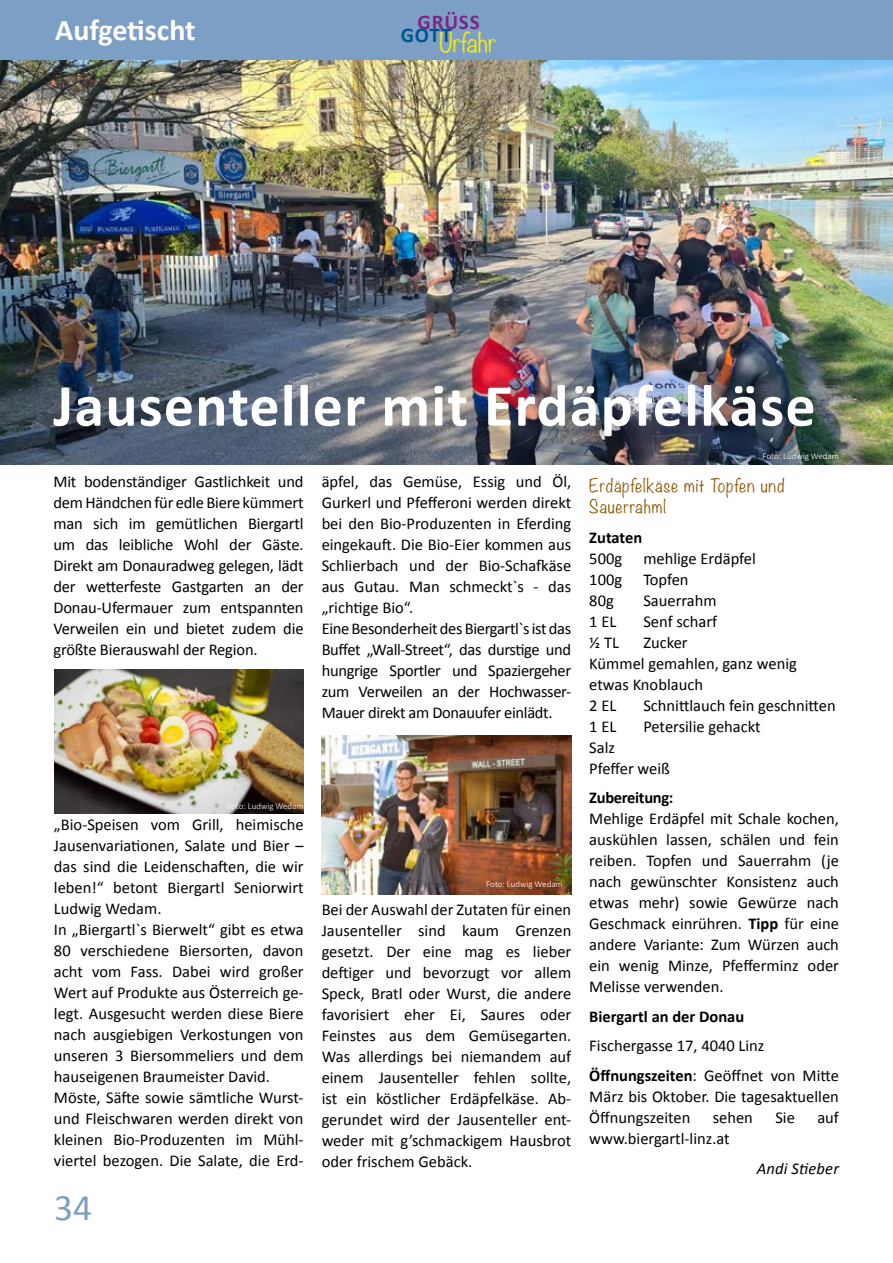
<style>
.page{position:relative;width:893px;height:1263px;background:#fff}
.page>*{position:absolute;margin:0;border:0;box-sizing:border-box;transform-origin:0 0}
.t1{font:700 60px "Calibri";letter-spacing:.02em;color:#fff}
.t2{font:37.5px "Calibri";color:#7c9fc6}
.t3{font:700 30px "Calibri";letter-spacing:-.005em;color:#fff}
.t4{font:300 24px "Noteworthy";color:#ffed00}
.t5{font:700 21px "Calibri";letter-spacing:.04em;color:#7b2684}
.t6{font:16.5px/21px "Calibri";color:#000}
.t7{font:16.5px/21px "Calibri";letter-spacing:-.02em;color:#000}
.t8{font:300 16.5px/21px "Noteworthy";letter-spacing:.05em;color:#8e5601}
.t9{font:700 16.5px "Calibri";color:#000}
.t10{font:700 16.5px "Calibri";letter-spacing:-.02em;color:#000}
.t11{font:italic 16.5px "Calibri";letter-spacing:.01em;color:#000}
.t12{font:300 9px "Calibri";color:#fff}
.s1{font-weight:700}
</style>
<div class="page">
<img style="left:0;top:60px;width:893px;height:404px">
<div style="left:0;top:0;width:893px;height:60px;background:#7c9fc6"></div>
<img style="left:54px;top:669px;width:250px;height:145px">
<img style="left:321px;top:735px;width:251px;height:159px">
<h3 class="t3" style="left:55px;top:10px;width:142px">Aufgetischt</h3>
<p class="t5" style="left:418px;top:8px;width:64px">GRÜSS</p>
<h3 class="t4" style="left:401px;top:22px;width:97px"><sup>GOTT</sup>Urfahr</h3>
<h1 class="t1" style="left:53px;top:367px;width:764px">Jausenteller mit Erdäpfelkäse</h1>
<p class="t6" style="left:53px;top:471px;width:252px;text-align:justify">Mit bodenständiger Gastlichkeit und dem Händchen für edle Biere kümmert man sich im gemütlichen Biergartl um das leibliche Wohl der Gäste.<br>Direkt am Donauradweg gelegen, lädt der wetterfeste Gastgarten an der Donau-Ufermauer zum entspannten Verweilen ein und bietet zudem die größte Bierauswahl der Region.</p>
<p class="t12" style="left:763px;top:450px;width:78px">Foto: Ludwig Wedam</p>
<p class="t7" style="left:322px;top:471px;width:251px">äpfel, das Gemüse, Essig und Öl, Gurkerl und Pfefferoni werden direkt bei den Bio-Produzenten in Eferding eingekauft. Die Bio-Eier kommen aus Schlierbach und der Bio-Schafkäse aus Gutau. Man schmeckt`s - das „richtige Bio“.<br>Eine Besonderheit des Biergartl`s ist das Buffet „Wall-Street“, das durstige und hungrige Sportler und Spaziergeher zum Verweilen an der Hochwasser-Mauer direkt am Donauufer einlädt.</p>
<p class="t8" style="left:589px;top:475px;width:197px">Erdäpfelkäse mit Topfen und<br>Sauerrahml</p>
<p class="t9" style="left:589px;top:527px;width:54px">Zutaten</p>
<p class="t6" style="left:589px;top:548px;width:34px">500g</p>
<p class="t6" style="left:643px;top:548px;width:114px">mehlige Erdäpfel</p>
<p class="t6" style="left:589px;top:569px;width:34px">100g</p>
<p class="t6" style="left:643px;top:569px;width:47px">Topfen</p>
<p class="t6" style="left:589px;top:590px;width:26px">80g</p>
<p class="t6" style="left:643px;top:590px;width:75px">Sauerrahm</p>
<p class="t6" style="left:589px;top:611px;width:29px">1 EL</p>
<p class="t6" style="left:643px;top:611px;width:75px">Senf scharf</p>
<p class="t6" style="left:589px;top:632px;width:31px">½ TL</p>
<p class="t6" style="left:589px;top:632px;width:209px;text-indent:54px">Zucker<br>Kümmel gemahlen, ganz wenig etwas Knoblauch<br>2 EL</p>
<p class="t6" style="left:643px;top:695px;width:194px">Schnittlauch fein geschnitten</p>
<p class="t6" style="left:589px;top:716px;width:29px">1 EL</p>
<p class="t6" style="left:643px;top:716px;width:119px">Petersilie gehackt</p>
<p class="t6" style="left:589px;top:737px;width:82px">Salz<br>Pfeffer weiß</p>
<p class="t10" style="left:589px;top:787px;width:86px">Zubereitung:</p>
<p class="t6" style="left:589px;top:808px;width:251px;text-align:justify">Mehlige Erdäpfel mit Schale kochen, auskühlen lassen, schälen und fein reiben. Topfen und Sauerrahm (je nach gewünschter Konsistenz auch etwas mehr) sowie Gewürze nach Geschmack einrühren. <span class="s1">Tipp</span> für eine andere Variante: Zum Würzen auch ein wenig Minze, Pfefferminz oder Melisse verwenden.</p>
<p class="t9" style="left:589px;top:1006px;width:156px">Biergartl an der Donau</p>
<p class="t6" style="left:589px;top:1031px;width:251px;line-height:29.5px">Fischergasse 17, 4040 Linz<br><span class="s1">Öffnungszeiten</span>: Geöffnet von Mitte</p>
<p class="t6" style="left:589px;top:1086px;width:251px">März bis Oktober. Die tagesaktuellen<br>Öffnungszeiten</p>
<p class="t12" style="left:227px;top:801px;width:78px">Foto: Ludwig Wedam</p>
<p class="t6" style="left:54px;top:814px;width:251px">„Bio-Speisen vom Grill, heimische Jausenvariationen, Salate und Bier – das sind die Leidenschaften, die wir leben!“ betont Biergartl Seniorwirt Ludwig Wedam.<br>In „Biergartl`s Bierwelt“ gibt es etwa 80 verschiedene Biersorten, davon acht vom Fass. Dabei wird großer Wert auf Produkte aus Österreich ge&shy;legt. Ausgesucht werden diese Biere nach ausgiebigen Verkostungen von unseren 3 Biersommeliers und dem hauseigenen Braumeister David.<br>Möste, Säfte sowie sämtliche Wurst&shy;und Fleischwaren werden direkt von kleinen Bio-Produzenten im Mühl&shy;viertel bezogen. Die Salate, die Erd-</p>
<p class="t12" style="left:486px;top:878px;width:78px">Foto: Ludwig Wedam</p>
<p class="t6" style="left:322px;top:899px;width:251px;text-align:justify">Bei der Auswahl der Zutaten für einen Jausenteller sind kaum Grenzen gesetzt. Der eine mag es lieber deftiger und bevorzugt vor allem Speck, Bratl oder Wurst, die andere favorisiert eher Ei, Saures oder Feinstes aus dem Gemüsegarten.<br>Was allerdings bei niemandem auf einem Jausenteller fehlen sollte, ist ein köstlicher Erdäpfelkäse. Ab&shy;gerundet wird der Jausenteller ent&shy;weder mit g’schmackigem Hausbrot oder frischem Gebäck.</p>
<p class="t6" style="left:713px;top:1107px;width:42px">sehen</p>
<p class="t6" style="left:775px;top:1107px;width:21px">Sie</p>
<p class="t6" style="left:817px;top:1107px;width:23px">auf</p>
<p class="t6" style="left:589px;top:1128px;width:142px">www.biergartl-linz.at</p>
<p class="t11" style="left:757px;top:1157px;width:84px">Andi Stieber</p>
<h2 class="t2" style="left:54px;top:1184px;width:40px">34</h2>
</div>
